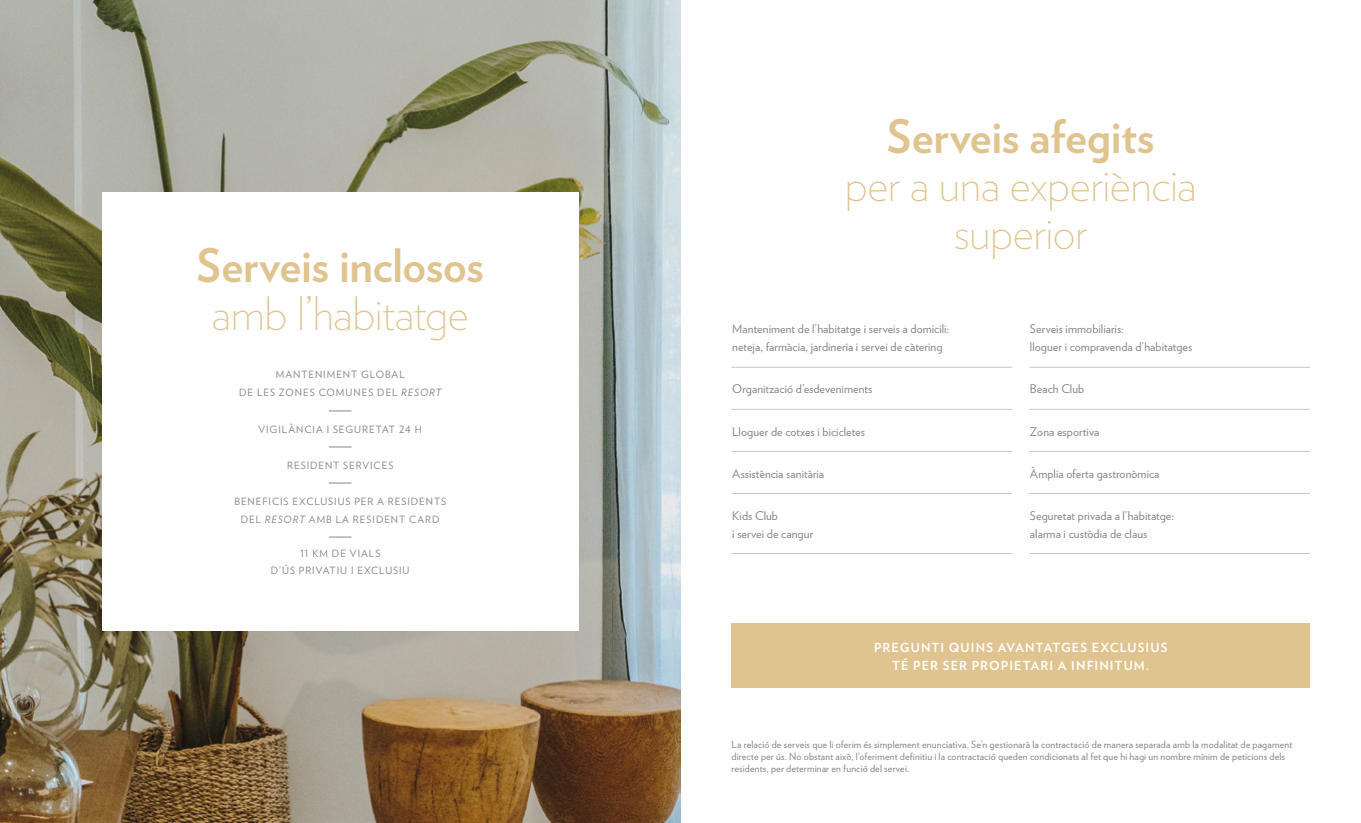
<style>
.page{position:relative;width:1361px;height:823px;background:#fff}
.page>*{position:absolute;margin:0;border:0;box-sizing:border-box;transform-origin:0 0}
.t1{font:200 46px/48px "Verlag";letter-spacing:-.015em;color:#dfc490;text-align:center}
.t2{font:700 46px "Verlag";letter-spacing:-.005em;color:#dfc490}
.t3{font:700 12.5px/18px "Verlag";letter-spacing:.085em;color:#fff;text-align:center}
.t4{font:12px/18px "Verlag";letter-spacing:.005em;color:#878787}
.t5{font:10px/12px "Verlag";letter-spacing:.015em;color:#878787}
.t6{font:10px/18px "Verlag";letter-spacing:.095em;color:#878787;text-align:center}
.s1{font-style:italic}
</style>
<div class="page">
<img style="left:0;top:0;width:680px;height:822px">
<div style="left:102px;top:192px;width:476px;height:438px;background:#fff"></div>
<svg style="left:329px;top:410px;width:23px;height:1px"></svg>
<svg style="left:329px;top:446px;width:23px;height:1px"></svg>
<svg style="left:329px;top:482px;width:23px;height:1px"></svg>
<svg style="left:329px;top:536px;width:23px;height:1px"></svg>
<hr style="left:731px;top:367px;width:281px;height:1px;background:#c6c6c6">
<hr style="left:731px;top:409px;width:281px;height:1px;background:#c6c6c6">
<hr style="left:731px;top:451px;width:281px;height:1px;background:#c6c6c6">
<hr style="left:731px;top:493px;width:281px;height:1px;background:#c6c6c6">
<hr style="left:731px;top:553px;width:281px;height:1px;background:#c6c6c6">
<hr style="left:1029px;top:367px;width:281px;height:1px;background:#c6c6c6">
<hr style="left:1029px;top:409px;width:281px;height:1px;background:#c6c6c6">
<hr style="left:1029px;top:451px;width:281px;height:1px;background:#c6c6c6">
<hr style="left:1029px;top:493px;width:281px;height:1px;background:#c6c6c6">
<hr style="left:1029px;top:553px;width:281px;height:1px;background:#c6c6c6">
<div style="left:731px;top:623px;width:579px;height:64px;background:#dfc490"></div>
<h1 class="t2" style="left:196px;top:229px;width:289px">Serveis inclosos</h1>
<h1 class="t1" style="left:211px;top:287px;width:259px">amb l’habitatge</h1>
<p class="t6" style="left:239px;top:365px;width:204px">MANTENIMENT GLOBAL<br>DE LES ZONES COMUNES DEL <span class="s1">RESORT</span></p>
<p class="t6" style="left:258px;top:419px;width:165px">VIGILÀNCIA I SEGURETAT 24 H</p>
<p class="t6" style="left:287px;top:455px;width:108px">RESIDENT SERVICES</p>
<p class="t6" style="left:234px;top:491px;width:213px">BENEFICIS EXCLUSIUS PER A RESIDENTS<br>DEL <span class="s1">RESORT</span> AMB LA RESIDENT CARD</p>
<p class="t6" style="left:271px;top:543px;width:140px;line-height:17px">11 KM DE VIALS<br>D’ÚS PRIVATIU I EXCLUSIU</p>
<h1 class="t2" style="left:887px;top:100px;width:269px">Serveis afegits</h1>
<h1 class="t1" style="left:844px;top:158px;width:354px">per a una experiència superior</h1>
<p class="t4" style="left:732px;top:319px;width:218px">Manteniment de l’habitatge i serveis a domicili: neteja, farmàcia, jardineria i servei de càtering</p>
<p class="t4" style="left:732px;top:379px;width:142px">Organització d’esdeveniments</p>
<p class="t4" style="left:732px;top:421px;width:134px">Lloguer de cotxes i bicicletes</p>
<p class="t4" style="left:732px;top:463px;width:93px">Assistència sanitària</p>
<p class="t4" style="left:732px;top:505px;width:82px">Kids Club<br>i servei de cangur</p>
<p class="t4" style="left:1030px;top:319px;width:164px">Serveis immobiliaris:<br>lloguer i compravenda d’habitatges</p>
<p class="t4" style="left:1030px;top:379px;width:56px">Beach Club</p>
<p class="t4" style="left:1030px;top:421px;width:71px">Zona esportiva</p>
<p class="t4" style="left:1030px;top:463px;width:131px">Àmplia oferta gastronòmica</p>
<p class="t4" style="left:1030px;top:505px;width:146px">Seguretat privada a l’habitatge: alarma i custòdia de claus</p>
<p class="t3" style="left:874px;top:637px;width:295px">PREGUNTI QUINS AVANTATGES EXCLUSIUS<br>TÉ PER SER PROPIETARI A INFINITUM.</p>
<p class="t5" style="left:731px;top:737px;width:562px">La relació de serveis que li oferim és simplement enunciativa. Se’n gestionarà la contractació de manera separada amb la modalitat de pagament directe per ús. No obstant això, l’oferiment definitiu i la contractació queden condicionats al fet que hi hagi un nombre mínim de peticions dels residents, per determinar en funció del servei.</p>
</div>
